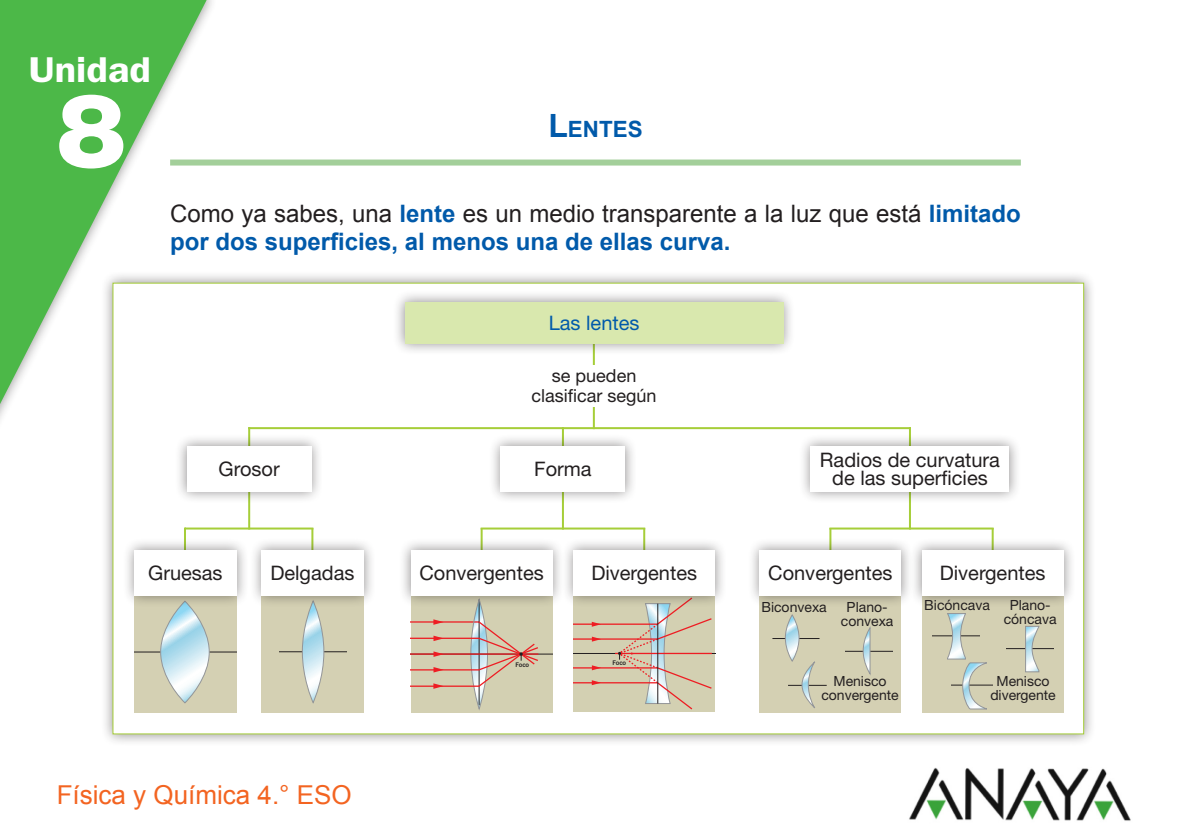
<style>
.page{position:relative;width:1191px;height:840px;background:#fff}
.page>*{position:absolute;margin:0;border:0;box-sizing:border-box;transform-origin:0 0}
.t1{font:900 103.6px "Helvetica Neue LT Std";color:#fff}
.t2{font:600 36px "ITC Franklin Gothic Std";color:#fff;scale:1.1 1}
.Pie_asignatura{font:26px "Arial";color:#f36421}
.Texto_sin_filete{font:700 24px/28px "Arial";color:#015aaa}
.Titulo_general{font:700 22.4px "Arial";color:#015aaa}
.esquema_texto_cuadro{font:20px/18px "Helvetica Neue LT Std";color:#231f20;text-align:center}
.esquema_titulo{font:20px "Helvetica Neue LT Std";color:#015aaa}
.esquema_texto{font:18px/20px "Helvetica Neue LT Std";color:#231f20;text-align:center}
.esquema_texto_cuadro-2{font:14px/14px "Helvetica Neue LT Std";color:#231f20;text-align:center}
.t3{font:500 6.8px "ITC Franklin Gothic Std";color:#231f20}
.s1{font-size:32px}
.s2{font-weight:400;color:#231f20}
</style>
<div class="page">
<img style="left:909px;top:767px;width:222px;height:54px">
<svg style="left:0;top:0;width:206px;height:419px;fill:#4cb848"></svg>
<div style="left:170px;top:159px;width:850px;height:6px;background:#a3cf9a"></div>
<div style="left:100px;top:270px;width:996px;height:475px;background:#231f20;opacity:.5"></div>
<div style="left:112px;top:282px;width:972px;height:452px;background:#fff"></div>
<div style="left:411px;top:595px;width:141px;height:117px;background:#d3d0b2"></div>
<svg style="left:433px;top:619px;width:10px;height:5px"></svg>
<hr style="left:411px;top:621px;width:68px;height:1px;background:#ee1d23">
<hr style="left:411px;top:653px;width:141px;height:1px;background:#231f20">
<svg style="left:433px;top:635px;width:11px;height:5px"></svg>
<hr style="left:411px;top:637px;width:68px;height:1px;background:#ee1d23">
<svg style="left:433px;top:651px;width:11px;height:5px"></svg>
<hr style="left:411px;top:653px;width:127px;height:1px;background:#ee1d23">
<svg style="left:433px;top:683px;width:10px;height:5px"></svg>
<hr style="left:411px;top:685px;width:68px;height:1px;background:#ee1d23">
<svg style="left:433px;top:667px;width:11px;height:5px"></svg>
<hr style="left:411px;top:668px;width:68px;height:2px;background:#ee1d23">
<svg style="left:470px;top:606px;width:69px;height:103px"></svg>
<div style="left:573px;top:595px;width:142px;height:116px;background:#d3d0b2"></div>
<svg style="left:592px;top:621px;width:9px;height:5px"></svg>
<hr style="left:573px;top:623px;width:85px;height:1px;background:#ee1d23">
<hr style="left:573px;top:652px;width:142px;height:1px;background:#231f20">
<svg style="left:592px;top:636px;width:9px;height:5px"></svg>
<hr style="left:573px;top:638px;width:85px;height:1px;background:#ee1d23">
<hr style="left:615px;top:652px;width:97px;height:1px;background:#ee1d23">
<svg style="left:592px;top:680px;width:9px;height:4px"></svg>
<hr style="left:573px;top:681px;width:85px;height:2px;background:#ee1d23">
<svg style="left:592px;top:665px;width:9px;height:5px"></svg>
<hr style="left:573px;top:667px;width:85px;height:1px;background:#ee1d23">
<svg style="left:617px;top:606px;width:96px;height:104px"></svg>
<div style="left:134px;top:595px;width:102px;height:117px;background:#d4d0b3"></div>
<hr style="left:134px;top:651px;width:102px;height:1px;background:#231f20">
<svg style="left:162px;top:606px;width:47px;height:94px"></svg>
<div style="left:160px;top:600px;width:49px;height:102px;border:1px solid #939598;border-radius:50%"></div>
<div style="left:261px;top:595px;width:102px;height:117px;background:#d4d0b3"></div>
<div style="left:759px;top:595px;width:142px;height:117px;background:#d4d0b3"></div>
<div style="left:921px;top:595px;width:142px;height:117px;background:#d4d0b3"></div>
<hr style="left:279px;top:651px;width:67px;height:1px;background:#231f20">
<svg style="left:302px;top:606px;width:22px;height:94px"></svg>
<div style="left:302px;top:600px;width:22px;height:102px;border:1px solid #939598;border-radius:50%"></div>
<hr style="left:480px;top:528px;width:2px;height:45px;background:#a6ce39">
<hr style="left:829px;top:528px;width:2px;height:45px;background:#a6ce39">
<hr style="left:593px;top:322px;width:2px;height:107px;background:#a6ce39">
<hr style="left:248px;top:427px;width:663px;height:2px;background:#a6ce39">
<hr style="left:185px;top:527px;width:128px;height:2px;background:#a6ce39">
<hr style="left:248px;top:427px;width:2px;height:102px;background:#a6ce39">
<hr style="left:184px;top:527px;width:2px;height:46px;background:#a6ce39">
<hr style="left:311px;top:528px;width:2px;height:45px;background:#a6ce39">
<div style="left:174px;top:433px;width:149px;height:70px;background:#231f20;opacity:.5"></div>
<div style="left:187px;top:445px;width:124px;height:46px;background:#fff"></div>
<div style="left:122px;top:537px;width:126px;height:69px;background:#231f20;opacity:.5"></div>
<div style="left:134px;top:549px;width:102px;height:46px;background:#fff"></div>
<div style="left:249px;top:537px;width:126px;height:69px;background:#231f20;opacity:.5"></div>
<div style="left:261px;top:549px;width:102px;height:46px;background:#fff"></div>
<div style="left:398px;top:537px;width:166px;height:69px;background:#231f20;opacity:.5"></div>
<div style="left:411px;top:549px;width:141px;height:46px;background:#fff"></div>
<div style="left:747px;top:537px;width:165px;height:69px;background:#231f20;opacity:.5"></div>
<div style="left:759px;top:549px;width:142px;height:46px;background:#fff"></div>
<hr style="left:562px;top:427px;width:2px;height:102px;background:#a6ce39">
<hr style="left:909px;top:427px;width:2px;height:102px;background:#a6ce39">
<hr style="left:643px;top:528px;width:2px;height:45px;background:#a6ce39">
<hr style="left:991px;top:528px;width:2px;height:45px;background:#a6ce39">
<div style="left:488px;top:433px;width:149px;height:70px;background:#231f20;opacity:.5"></div>
<div style="left:500px;top:445px;width:125px;height:46px;background:#fff"></div>
<div style="left:798px;top:433px;width:222px;height:70px;background:#231f20;opacity:.5"></div>
<div style="left:810px;top:445px;width:199px;height:46px;background:#fff"></div>
<div style="left:501px;top:365px;width:186px;height:41px;background:#fff"></div>
<div style="left:392px;top:289px;width:403px;height:65px;background:#231f20;opacity:.5"></div>
<div style="left:405px;top:301px;width:378px;height:42px;background:#d9e8ae"></div>
<hr style="left:480px;top:527px;width:165px;height:2px;background:#a6ce39">
<hr style="left:829px;top:527px;width:164px;height:2px;background:#a6ce39">
<div style="left:560px;top:537px;width:166px;height:69px;background:#231f20;opacity:.5"></div>
<div style="left:573px;top:549px;width:142px;height:46px;background:#fff"></div>
<div style="left:909px;top:537px;width:165px;height:69px;background:#231f20;opacity:.5"></div>
<div style="left:921px;top:549px;width:142px;height:46px;background:#fff"></div>
<hr style="left:845px;top:650px;width:47px;height:1px;background:#231f20">
<svg style="left:863px;top:627px;width:7px;height:47px"></svg>
<hr style="left:932px;top:635px;width:47px;height:1px;background:#231f20">
<hr style="left:1006px;top:648px;width:47px;height:1px;background:#231f20">
<svg style="left:1025px;top:626px;width:14px;height:45px"></svg>
<hr style="left:951px;top:684px;width:41px;height:1px;background:#231f20">
<svg style="left:947px;top:613px;width:41px;height:96px"></svg>
<svg style="left:772px;top:616px;width:54px;height:93px"></svg>
<div style="left:785px;top:614px;width:14px;height:47px;border:1px solid #939598;border-radius:50%"></div>
<p class="t2" style="left:29px;top:48px;width:112px">Unidad</p>
<p class="t1" style="left:57px;top:69px;width:71px">8</p>
<p class="Titulo_general" style="left:548px;top:116px;width:96px"><span class="s1">L</span>ENTES</p>
<p class="Texto_sin_filete" style="left:170px;top:199px;width:852px"><span class="s2">Como ya sabes, una</span> lente <span class="s2">es un medio transparente a la luz que está</span> limitado por dos superficies, al menos una de ellas curva.</p>
<p class="esquema_texto_cuadro" style="left:219px;top:459px;width:63px">Grosor</p>
<p class="esquema_titulo" style="left:549px;top:310px;width:92px">Las lentes</p>
<p class="esquema_texto" style="left:531px;top:365px;width:126px">se pueden clasificar según</p>
<p class="esquema_texto_cuadro" style="left:534px;top:459px;width:59px">Forma</p>
<p class="esquema_texto_cuadro" style="left:820px;top:450px;width:182px">Radios de curvatura de las superficies</p>
<p class="esquema_texto_cuadro" style="left:148px;top:563px;width:76px">Gruesas</p>
<p class="esquema_texto_cuadro" style="left:270px;top:563px;width:86px">Delgadas</p>
<p class="esquema_texto_cuadro" style="left:419px;top:563px;width:126px">Convergentes</p>
<p class="esquema_texto_cuadro" style="left:768px;top:563px;width:126px">Convergentes</p>
<p class="esquema_texto_cuadro" style="left:591px;top:563px;width:107px">Divergentes</p>
<p class="esquema_texto_cuadro" style="left:939px;top:563px;width:107px">Divergentes</p>
<p class="esquema_texto_cuadro-2" style="left:841px;top:600px;width:54px">Plano&shy;convexa</p>
<p class="esquema_texto_cuadro-2" style="left:1003px;top:597px;width:54px">Plano&shy;cóncava</p>
<p class="esquema_texto_cuadro-2" style="left:761px;top:599px;width:67px">Biconvexa</p>
<p class="esquema_texto_cuadro-2" style="left:924px;top:597px;width:67px">Bicóncava</p>
<p class="Pie_asignatura" style="left:57px;top:779px;width:297px">Física y Química 4.° ESO</p>
<p class="t3" style="left:515px;top:660px;width:15px">Foco</p>
<p class="t3" style="left:612px;top:659px;width:15px">Foco</p>
<p class="esquema_texto_cuadro-2" style="left:821px;top:673px;width:79px">Menisco convergente</p>
<p class="esquema_texto_cuadro-2" style="left:990px;top:674px;width:67px">Menisco divergente</p>
</div>
